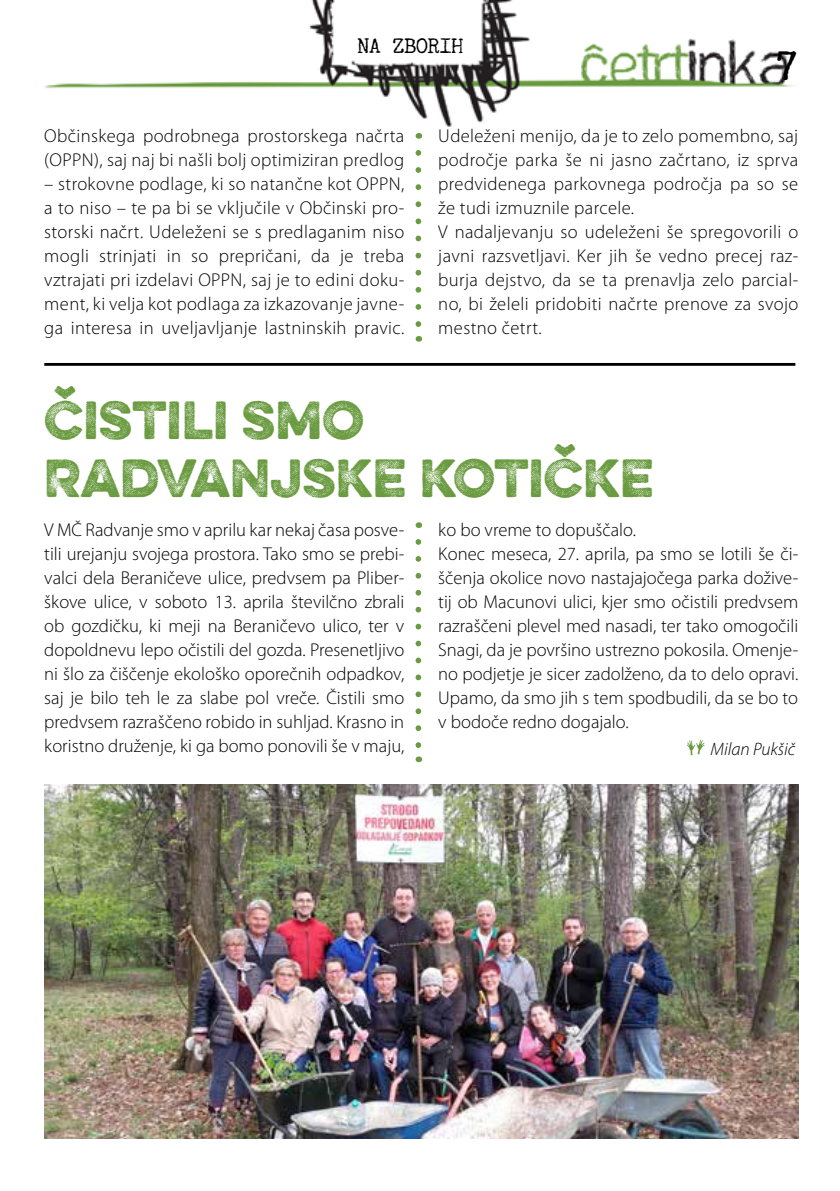
<style>
.page{position:relative;width:840px;height:1191px;background:#fff}
.page>*{position:absolute;margin:0;border:0;box-sizing:border-box;transform-origin:0 0}
.t1{font:300 48px/57.6px "Eveleth Slant";color:#6a9b40}
.t2{font:36px "Underwood Champion";color:#000}
.t3{font:20px "Underwood Champion";color:#000}
.t4{font:300 18.6px/24px "Myriad Pro";letter-spacing:.015em;color:#000}
.t5{font:italic 300 18px "Myriad Pro";color:#000}
</style>
<div class="page">
<svg style="left:415px;top:542px;width:6px;height:220px"></svg>
<svg style="left:415px;top:153px;width:6px;height:174px"></svg>
<img style="left:44px;top:1px;width:750px;height:125px">
<img style="left:44px;top:784px;width:753px;height:354px">
<svg style="left:686px;top:739px;width:18px;height:16px"></svg>
<hr style="left:44px;top:363px;width:750px;height:3px;background:#000">
<p class="t3" style="left:357px;top:35px;width:107px">NA ZBORIH</p>
<h2 class="t2" style="left:775px;top:43px;width:23px">7</h2>
<p class="t4" style="left:44px;top:123px;width:361px">Občinskega podrobnega prostorskega načrta (OPPN), saj naj bi našli bolj optimiziran predlog</p>
<p class="t4" style="left:44px;top:171px;width:361px;text-align:justify">– strokovne podlage, ki so natančne kot OPPN, a to niso – te pa bi se vključile v Občinski pro&shy;storski načrt. Udeleženi se s predlaganim niso mogli strinjati in so prepričani, da je treba vztrajati pri izdelavi OPPN, saj je to edini doku&shy;ment, ki velja kot podlaga za izkazovanje javne&shy;ga interesa in uveljavljanje lastninskih pravic.</p>
<p class="t4" style="left:438px;top:123px;width:361px">Udeleženi menijo, da je to zelo pomembno, saj področje parka še ni jasno začrtano, iz sprva predvidenega parkovnega področja pa so se že tudi izmuznile parcele.<br>V nadaljevanju so udeleženi še spregovorili o javni razsvetljavi. Ker jih še vedno precej raz&shy;burja dejstvo, da se ta prenavlja zelo parcial&shy;no, bi želeli pridobiti načrte prenove za svojo mestno četrt.</p>
<h1 class="t1" style="left:44px;top:390px;width:610px">ČISTILI SMO<br>RADVANJSKE KOTIČKE</h1>
<p class="t4" style="left:44px;top:518px;width:361px;text-align:justify">V MČ Radvanje smo v aprilu kar nekaj časa posve&shy;tili urejanju svojega prostora. Tako smo se prebi&shy;valci dela Beraničeve ulice, predvsem pa Pliber&shy;škove ulice, v soboto 13. aprila številčno zbrali ob gozdičku, ki meji na Beraničevo ulico, ter v dopoldnevu lepo očistili del gozda. Presenetljivo ni šlo za čiščenje ekološko oporečnih odpadkov, saj je bilo teh le za slabe pol vreče. Čistili smo predvsem razraščeno robido in suhljad. Krasno in koristno druženje, ki ga bomo ponovili še v maju,</p>
<p class="t4" style="left:438px;top:518px;width:361px">ko bo vreme to dopuščalo.<br>Konec meseca, 27. aprila, pa smo se lotili še či&shy;ščenja okolice novo nastajajočega parka dožive&shy;tij ob Macunovi ulici, kjer smo očistili predvsem razraščeni plevel med nasadi, ter tako omogočili Snagi, da je površino ustrezno pokosila. Omenje&shy;no podjetje je sicer zadolženo, da to delo opravi.<br>Upamo, da smo jih s tem spodbudili, da se bo to v bodoče redno dogajalo.</p>
<p class="t5" style="left:710px;top:738px;width:86px">Milan Pukšič</p>
</div>
